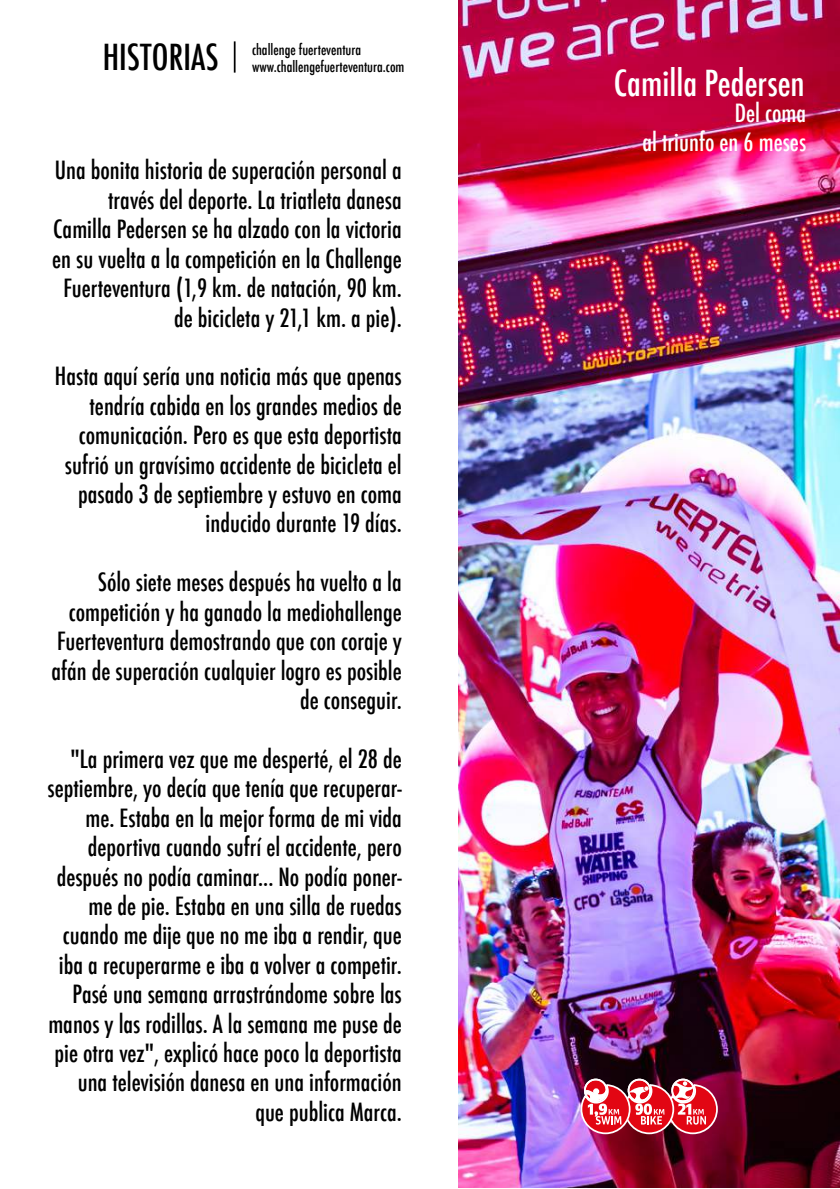
<style>
.page{position:relative;width:840px;height:1189px;background:#fff}
.page>*{position:absolute;margin:0;border:0;box-sizing:border-box;transform-origin:0 0}
.t1{font:500 condensed 35px "Futura";color:#fff}
.t2{font:500 condensed 35px "Futura";color:#000}
.t3{font:500 condensed 24.5px/29.4px "Futura";color:#000;text-align:right}
.t4{font:500 condensed 24.5px/29.4px "Futura";color:#fff;text-align:right}
.t5{font:500 condensed 14.53px/17.5px "Futura";color:#000}
</style>
<div class="page">
<img style="left:458px;top:0;width:382px;height:1187px">
<div style="left:584px;top:1078px;width:23px;height:23px;border:2px solid #fff;border-radius:50%"></div>
<div style="left:671px;top:1078px;width:24px;height:23px;border:2px solid #fff;border-radius:50%"></div>
<svg style="left:580px;top:1079px;width:139px;height:55px"></svg>
<div style="left:628px;top:1078px;width:23px;height:23px;border:2px solid #fff;border-radius:50%"></div>
<hr style="left:234px;top:41px;width:2px;height:32px;background:#000">
<h1 class="t2" style="left:103px;top:35px;width:117px">HISTORIAS</h1>
<p class="t5" style="left:252px;top:41px;width:154px">challenge fuerteventura www.challengefuerteventura.com</p>
<p class="t3" style="left:52px;top:156px;width:351px">Una bonita historia de superación personal a través del deporte. La triatleta danesa Camilla Pedersen se ha alzado con la victoria en su vuelta a la competición en la Challenge Fuerteventura (1,9 km. de natación, 90 km. de bicicleta y 21,1 km. a pie).</p>
<p class="t3" style="left:55px;top:361px;width:348px">Hasta aquí sería una noticia más que apenas tendría cabida en los grandes medios de comunicación. Pero es que esta deportista sufrió un gravísimo accidente de bicicleta el pasado 3 de septiembre y estuvo en coma inducido durante 19 días.</p>
<p class="t3" style="left:51px;top:567px;width:352px">Sólo siete meses después ha vuelto a la competición y ha ganado la mediohallenge Fuerteventura demostrando que con coraje y afán de superación cualquier logro es posible de conseguir.</p>
<p class="t3" style="left:48px;top:744px;width:356px">"La primera vez que me desperté, el 28 de septiembre, yo decía que tenía que recuperar&shy;me. Estaba en la mejor forma de mi vida deportiva cuando sufrí el accidente, pero después no podía caminar... No podía poner&shy;me de pie. Estaba en una silla de ruedas cuando me dije que no me iba a rendir, que iba a recuperarme e iba a volver a competir.<br>Pasé una semana arrastrándome sobre las manos y las rodillas. A la semana me puse de pie otra vez", explicó hace poco la deportista una televisión danesa en una información que publica Marca.</p>
<h1 class="t1" style="left:614px;top:60px;width:192px">Camilla Pedersen</h1>
<p class="t4" style="left:643px;top:98px;width:165px">Del coma<br>al triunfo en 6 meses</p>
</div>
